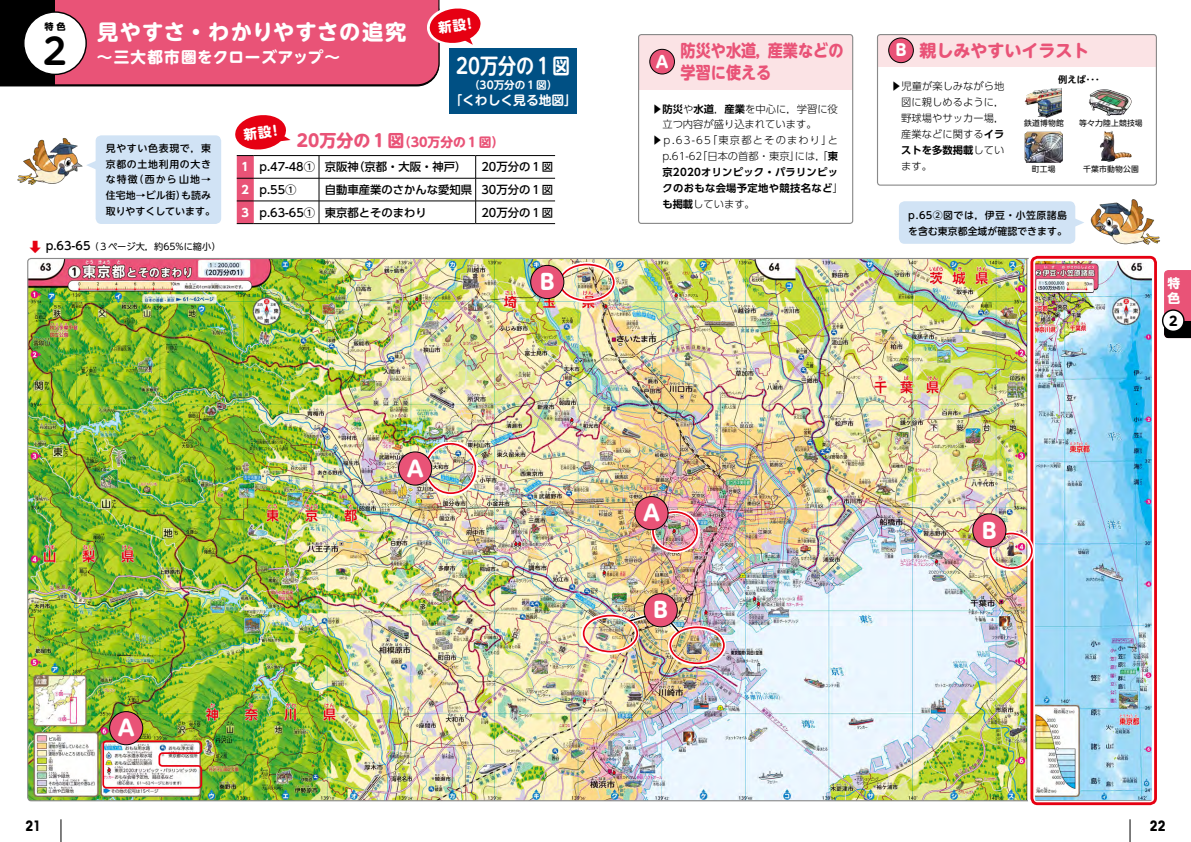
<style>
.page{position:relative;width:1191px;height:842px;background:#fff}
.page>*{position:absolute;margin:0;border:0;box-sizing:border-box;transform-origin:0 0}
.t1{font:700 35.4px "UD Shin M Go Pro De";color:#000}
.t2{font:700 21.4px "UD Shin M Go Pro";color:#fff}
.t3{font:700 21.3px "UD Shin M Go Pr 6 N";letter-spacing:.05em;color:#fff}
.t4{font:700 21.3px "UD Shin M Go Pr 6 N De";color:#fff;scale:.85 1}
.t5{font:700 17px/22.7px "UD Shin M Go Pr 6 N";color:#e95377;scale:.89 1}
.t6{font:700 17px "UD Shin M Go Pr 6 N";color:#e95377}
.t7{font:700 16px "UD Shin M Go Pro";color:#fff}
.t8{font:700 15.6px "UD Shin M Go Pr 6 N";letter-spacing:.05em;color:#fff}
.t9{font:700 condensed 14.2px "ITC Avant Garde Std";color:#000}
.t10{font:700 12.8px "UD Shin M Go Pr 6 N";color:#e95377}
.t11{font:700 12.8px "UD Shin M Go Pr 6 N De";color:#fff}
.t12{font:700 12.8px/15px "UD Shin M Go Pr 6 N";color:#fff}
.t13{font:700 12.8px "UD Shin M Go Pro";color:#000}
.t14{font:500 11.3px/22.7px "UD Shin Go Pr 6 N";color:#000}
.t15{font:700 10.6px "UD Shin M Go Pr 6 N De";color:#fff}
.t16{font:300 10.3px/15.9px "UD Shin Go Pr 6 N";letter-spacing:.005em;color:#000;text-align:justify}
.t17{font:700 10.3px/15.9px "UD Shin Go Pr 6 N De";letter-spacing:.025em;color:#000}
.t18{font:300 10.3px "UD Shin Go Pr 6 N";letter-spacing:.115em;color:#000}
.t19{font:700 10.3px "UD Shin Go Pr 6 N De";letter-spacing:.005em;color:#000}
.t20{font:500 9.9px/15.6px "UD Shin M Go Pr 6 N";letter-spacing:.07em;color:#000}
.t21{font:500 9.9px/15.6px "UD Shin M Go Pr 6 N";color:#000}
.t22{font:9.2px "UD Shin M Go Pr 6 N";color:#000}
.t23{font:700 9.2px "UD Shin M Go Pr 6 N De";color:#000}
.t24{font:700 9.2px "UD Shin M Go Pr 6 N";color:#000}
.t25{font:7.8px "UD Shin Go Pr 6 N";letter-spacing:.02em;color:#000}
.s1{font-size:17px}
.s2{font-weight:700;color:#fff}
.s3{font-family:"Gothic MB101 Pr 6";font-weight:500;font-size:13.6px;color:#e60012}
.s4{font-weight:500;font-size:11.3px}
.s5{font-family:"UD Shin Go Pr 6 N De";font-weight:700}
.s6{font-family:"UD Shin Go Pr 6 N";font-weight:300}
.s7{font-family:"UD Shin M Go Pro";font-size:16px;color:#fff}
</style>
<div class="page">
<img style="left:28px;top:258px;width:1000px;height:543px">
<img style="left:17px;top:138px;width:66px;height:47px">
<div style="left:96px;top:135px;width:125px;height:89px;background:#d1e3f5;border-radius:6px"></div>
<svg style="left:86px;top:160px;width:10px;height:10px"></svg>
<div style="left:638px;top:35px;width:214px;height:54px;background:#fbe3e5"></div>
<div style="left:638px;top:34px;width:215px;height:190px;border:1px solid #898989;border-radius:3px"></div>
<div style="left:650px;top:49px;width:24px;height:25px;background:#e95377;border-radius:50%"></div>
<div style="left:649px;top:49px;width:26px;height:25px;border:1px solid #000;border-radius:50%"></div>
<div style="left:877px;top:35px;width:279px;height:32px;background:#fbe3e5"></div>
<div style="left:877px;top:34px;width:280px;height:152px;border:1px solid #898989;border-radius:3px"></div>
<div style="left:888px;top:38px;width:25px;height:25px;background:#e95377;border-radius:50%"></div>
<div style="left:888px;top:38px;width:25px;height:25px;border:1px solid #000;border-radius:50%"></div>
<img style="left:1099px;top:131px;width:32px;height:31px">
<img style="left:1024px;top:132px;width:39px;height:31px">
<img style="left:1089px;top:89px;width:42px;height:27px">
<img style="left:1024px;top:88px;width:37px;height:30px">
<img style="left:1028px;top:255px;width:124px;height:551px">
<div style="left:1030px;top:256px;width:127px;height:549px;border:3px solid #e60012;border-radius:6px"></div>
<img style="left:650px;top:510px;width:49px;height:43px">
<div style="left:652px;top:511px;width:46px;height:40px;border:2px solid #e60012;border-radius:50%"></div>
<svg style="left:988px;top:531px;width:46px;height:39px"></svg>
<div style="left:989px;top:533px;width:43px;height:36px;border:2px solid #e60012;border-radius:50%"></div>
<img style="left:558px;top:262px;width:58px;height:41px">
<div style="left:559px;top:264px;width:55px;height:37px;border:2px solid #e60012;border-radius:50%"></div>
<img style="left:424px;top:442px;width:54px;height:53px">
<div style="left:425px;top:443px;width:51px;height:51px;border:2px solid #e60012;border-radius:50%"></div>
<img style="left:101px;top:739px;width:102px;height:50px">
<hr style="left:254px;top:178px;width:65px;height:1px;background:#000">
<hr style="left:319px;top:178px;width:157px;height:1px;background:#000">
<hr style="left:476px;top:178px;width:79px;height:1px;background:#000">
<hr style="left:254px;top:201px;width:65px;height:1px;background:#000">
<hr style="left:319px;top:201px;width:157px;height:1px;background:#000">
<hr style="left:476px;top:201px;width:79px;height:1px;background:#000">
<svg style="left:319px;top:156px;width:1px;height:67px"></svg>
<hr style="left:254px;top:155px;width:65px;height:1px;background:#000">
<hr style="left:319px;top:155px;width:157px;height:1px;background:#000">
<hr style="left:476px;top:155px;width:79px;height:1px;background:#000">
<svg style="left:475px;top:156px;width:1px;height:67px"></svg>
<hr style="left:254px;top:223px;width:65px;height:1px;background:#000">
<hr style="left:319px;top:223px;width:157px;height:1px;background:#000">
<hr style="left:476px;top:223px;width:79px;height:1px;background:#000">
<div style="left:972px;top:514px;width:34px;height:33px;background:#e95377;border-radius:50%"></div>
<div style="left:972px;top:513px;width:34px;height:34px;border:1px solid #000;border-radius:50%"></div>
<div style="left:531px;top:265px;width:33px;height:34px;background:#e95377;border-radius:50%"></div>
<div style="left:530px;top:265px;width:34px;height:34px;border:1px solid #000;border-radius:50%"></div>
<div style="left:110px;top:712px;width:33px;height:33px;background:#e95377;border-radius:50%"></div>
<div style="left:109px;top:711px;width:34px;height:34px;border:1px solid #000;border-radius:50%"></div>
<div style="left:635px;top:496px;width:33px;height:34px;background:#e95377;border-radius:50%"></div>
<div style="left:634px;top:496px;width:34px;height:34px;border:1px solid #000;border-radius:50%"></div>
<div style="left:398px;top:452px;width:34px;height:33px;background:#e95377;border-radius:50%"></div>
<div style="left:398px;top:451px;width:34px;height:34px;border:1px solid #000;border-radius:50%"></div>
<img style="left:581px;top:609px;width:145px;height:56px">
<svg style="left:628px;top:608px;width:53px;height:27px"></svg>
<div style="left:583px;top:615px;width:55px;height:37px;border:2px solid #e60012;border-radius:50%"></div>
<div style="left:669px;top:626px;width:55px;height:38px;border:2px solid #e60012;border-radius:50%"></div>
<div style="left:644px;top:594px;width:33px;height:33px;background:#e95377;border-radius:50%"></div>
<div style="left:643px;top:593px;width:34px;height:34px;border:1px solid #000;border-radius:50%"></div>
<div style="left:899px;top:201px;width:176px;height:43px;background:#d1e3f5;border-radius:6px"></div>
<svg style="left:1075px;top:218px;width:9px;height:9px"></svg>
<img style="left:1090px;top:199px;width:70px;height:46px">
<div style="left:449px;top:48px;width:128px;height:65px;background:#005084"></div>
<svg style="left:1164px;top:270px;width:27px;height:51px"></svg>
<div style="left:1164px;top:321px;width:27px;height:17px;background:#000"></div>
<div style="left:1162px;top:310px;width:21px;height:21px;background:#fff;border-radius:50%"></div>
<div style="left:1161px;top:309px;width:23px;height:23px;border:1px solid #000;border-radius:50%"></div>
<svg style="left:1129px;top:819px;width:1px;height:23px"></svg>
<svg style="left:61px;top:819px;width:1px;height:23px"></svg>
<svg style="left:0;top:0;width:481px;height:87px;background:#cb5a76"></svg>
<svg style="left:235px;top:115px;width:55px;height:109px"></svg>
<p class="t24" style="left:44px;top:18px;width:23px">特色</p>
<h1 class="t1" style="left:43px;top:23px;width:25px">2</h1>
<h3 class="t3" style="left:97px;top:14px;width:311px">見やすさ・わかりやすさの追究</h3>
<h3 class="t8" style="left:97px;top:43px;width:245px">～三大都市圏をクローズアップ～</h3>
<h3 class="t4" style="left:456px;top:47px;width:136px">20万分の１図</h3>
<p class="t15" style="left:469px;top:76px;width:90px">（30万分の１図）</p>
<p class="t11" style="left:449px;top:89px;width:129px">「くわしく見る地図」</p>
<p class="t20" style="left:106px;top:140px;width:111px">見やすい色表現で，東京都の土地利用の大きな特徴（西から山地→住宅地→ビル街）も読み取りやすくしています。</p>
<p class="t10" style="left:297px;top:131px;width:209px"><span class="s1">20万分の１図</span>（30万分の１図）</p>
<p class="t14" style="left:240px;top:155px;width:228px"><span class="s2">１</span> p.47-48① 京阪神（京都・大阪・神戸）</p>
<p class="t14" style="left:481px;top:155px;width:73px">20万分の１図</p>
<p class="t14" style="left:240px;top:178px;width:58px"><span class="s2">２</span> p.55①</p>
<p class="t14" style="left:241px;top:178px;width:313px;text-indent:83px">自動車産業のさかんな愛知県 30万分の１図<br><span class="s2">3</span> p.63-65① 東京都とそのまわり</p>
<p class="t14" style="left:481px;top:201px;width:73px">20万分の１図</p>
<p class="t22" style="left:28px;top:239px;width:194px"><span class="s3">⬇</span> <span class="s4">p.63-65</span> （３ページ大，約65%に縮小）</p>
<h2 class="t2" style="left:118px;top:711px;width:18px">A</h2>
<h2 class="t2" style="left:407px;top:451px;width:18px">A</h2>
<h2 class="t2" style="left:540px;top:264px;width:16px">B</h2>
<h3 class="t5" style="left:680px;top:38px;width:185px">防災や水道，産業などの学習に使える</h3>
<h3 class="t7" style="left:656px;top:49px;width:14px">A</h3>
<p class="t16" style="left:652px;top:100px;width:187px">▶<span class="s5">防災</span>や<span class="s5">水道</span>，<span class="s5">産業</span>を中心に，学習に役</p>
<p class="t16" style="left:662px;top:116px;width:156px">立つ内容が盛り込まれています。</p>
<p class="t18" style="left:652px;top:132px;width:187px">▶p.63-65「東京都とそのまわり」と</p>
<p class="t16" style="left:662px;top:148px;width:177px">p.61-62「日本の首都・東京」には，「<span class="s5">東</span></p>
<p class="t17" style="left:662px;top:164px;width:182px">京2020オリンピック・パラリンピックのおもな会場予定地や競技名など<span class="s6">」</span></p>
<p class="t16" style="left:662px;top:196px;width:94px"><span class="s5">も掲載</span>しています。</p>
<h3 class="t6" style="left:895px;top:36px;width:196px"><span class="s7">B</span> 親しみやすいイラスト</h3>
<p class="t16" style="left:901px;top:78px;width:105px;text-indent:-10px">▶児童が楽しみながら地図に親しめるように，野球場やサッカー場，産業などに関する<span class="s5">イラ</span></p>
<p class="t19" style="left:901px;top:141px;width:105px">ストを多数掲載<span class="s6">してい</span></p>
<p class="t16" style="left:901px;top:157px;width:32px">ます。</p>
<p class="t23" style="left:1058px;top:72px;width:43px">例えば･･･</p>
<p class="t25" style="left:1024px;top:117px;width:41px">鉄道博物館</p>
<p class="t25" style="left:1079px;top:117px;width:65px">等々力陸上競技場</p>
<p class="t25" style="left:1032px;top:163px;width:25px">町工場</p>
<p class="t25" style="left:1083px;top:163px;width:57px">千葉市動物公園</p>
<p class="t21" style="left:908px;top:207px;width:160px">p.65②図では，伊豆・小笠原諸島を含む東京都全域が確認できます。</p>
<p class="t12" style="left:1167px;top:275px;width:14px">特色</p>
<p class="t13" style="left:1169px;top:310px;width:10px">2</p>
<h2 class="t2" style="left:643px;top:496px;width:18px">A</h2>
<h2 class="t2" style="left:653px;top:593px;width:16px">B</h2>
<h2 class="t2" style="left:982px;top:513px;width:16px">B</h2>
<h3 class="t9" style="left:25px;top:817px;width:17px">21</h3>
<h3 class="t9" style="left:1149px;top:817px;width:17px">22</h3>
</div>
